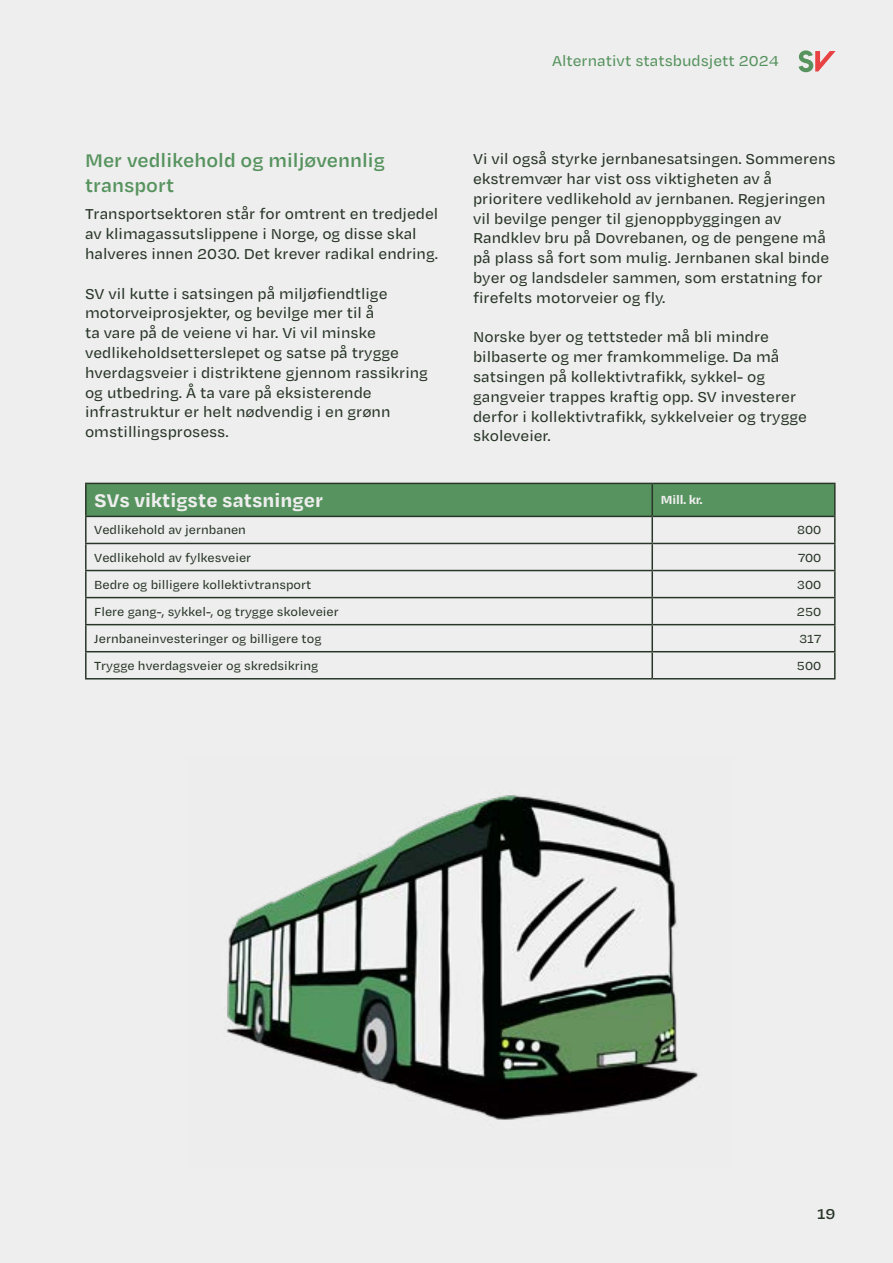
<style>
.page{position:relative;width:893px;height:1263px;background:#eee}
.page>*{position:absolute;margin:0;border:0;box-sizing:border-box;transform-origin:0 0}
.t1{font:600 21px/25.2px "Degular Text";color:#56935e}
.t2{font:700 21px "Degular Text";color:#eee}
.t3{font:500 16.5px/19.8px "Degular Text";color:#293628}
.t4{font:500 16.5px "Degular Text";color:#56935e}
.t5{font:600 16.5px "Degular Text";color:#293628}
.t6{font:500 13.5px "Degular Text";color:#293628}
.t7{font:700 13.5px "Degular Text";letter-spacing:-.01em;color:#eee}
</style>
<div class="page">
<svg style="left:799px;top:50px;width:37px;height:22px"></svg>
<div style="left:87px;top:484px;width:747px;height:32px;background:#56935e"></div>
<svg style="left:87px;top:517px;width:747px;height:136px"></svg>
<hr style="left:85px;top:483px;width:567px;height:1px;background:#293628">
<hr style="left:85px;top:484px;width:2px;height:32px;background:#293628">
<hr style="left:652px;top:483px;width:184px;height:1px;background:#293628">
<hr style="left:651px;top:484px;width:2px;height:32px;background:#293628">
<hr style="left:834px;top:484px;width:2px;height:32px;background:#293628">
<hr style="left:85px;top:516px;width:567px;height:1px;background:#293628">
<hr style="left:652px;top:516px;width:184px;height:1px;background:#293628">
<hr style="left:85px;top:517px;width:2px;height:26px;background:#293628">
<hr style="left:651px;top:517px;width:2px;height:26px;background:#293628">
<hr style="left:834px;top:517px;width:2px;height:26px;background:#293628">
<hr style="left:85px;top:543px;width:567px;height:1px;background:#293628">
<hr style="left:85px;top:544px;width:2px;height:26px;background:#293628">
<hr style="left:652px;top:543px;width:184px;height:1px;background:#293628">
<hr style="left:651px;top:544px;width:2px;height:26px;background:#293628">
<hr style="left:834px;top:544px;width:2px;height:26px;background:#293628">
<hr style="left:85px;top:570px;width:567px;height:1px;background:#293628">
<hr style="left:85px;top:571px;width:2px;height:26px;background:#293628">
<hr style="left:652px;top:570px;width:184px;height:1px;background:#293628">
<hr style="left:651px;top:571px;width:2px;height:26px;background:#293628">
<hr style="left:834px;top:571px;width:2px;height:26px;background:#293628">
<hr style="left:85px;top:597px;width:567px;height:1px;background:#293628">
<hr style="left:85px;top:598px;width:2px;height:26px;background:#293628">
<hr style="left:652px;top:597px;width:184px;height:1px;background:#293628">
<hr style="left:651px;top:598px;width:2px;height:26px;background:#293628">
<hr style="left:834px;top:598px;width:2px;height:26px;background:#293628">
<hr style="left:85px;top:624px;width:567px;height:1px;background:#293628">
<hr style="left:85px;top:625px;width:2px;height:26px;background:#293628">
<hr style="left:652px;top:624px;width:184px;height:1px;background:#293628">
<hr style="left:651px;top:625px;width:2px;height:26px;background:#293628">
<hr style="left:834px;top:625px;width:2px;height:26px;background:#293628">
<hr style="left:85px;top:651px;width:567px;height:1px;background:#293628">
<hr style="left:85px;top:652px;width:2px;height:26px;background:#293628">
<hr style="left:652px;top:651px;width:184px;height:1px;background:#293628">
<hr style="left:651px;top:652px;width:2px;height:26px;background:#293628">
<hr style="left:834px;top:652px;width:2px;height:26px;background:#293628">
<hr style="left:85px;top:678px;width:567px;height:1px;background:#293628">
<hr style="left:652px;top:678px;width:184px;height:1px;background:#293628">
<img style="left:226px;top:794px;width:473px;height:326px">
<p class="t1" style="left:85px;top:147px;width:301px">Mer vedlikehold og miljøvennlig transport</p>
<p class="t3" style="left:85px;top:203px;width:355px">Transportsektoren står for omtrent en tredjedel av klimagassutslippene i Norge, og disse skal halveres innen 2030. Det krever radikal endring.</p>
<p class="t3" style="left:85px;top:283px;width:344px">SV vil kutte i satsingen på miljøfiendtlige motorveiprosjekter, og bevilge mer til å<br>ta vare på de veiene vi har. Vi vil minske vedlikeholdsetterslepet og satse på trygge hverdagsveier i distriktene gjennom rassikring og utbedring. Å ta vare på eksisterende infrastruktur er helt nødvendig i en grønn omstillingsprosess.</p>
<p class="t4" style="left:552px;top:50px;width:228px">Alternativt statsbudsjett 2024</p>
<p class="t3" style="left:473px;top:148px;width:364px">Vi vil også styrke jernbanesatsingen. Sommerens ekstremvær har vist oss viktigheten av å prioritere vedlikehold av jernbanen. Regjeringen vil bevilge penger til gjenoppbyggingen av Randklev bru på Dovrebanen, og de pengene må på plass så fort som mulig. Jernbanen skal binde byer og landsdeler sammen, som erstatning for firefelts motorveier og fly.</p>
<p class="t3" style="left:473px;top:326px;width:335px">Norske byer og tettsteder må bli mindre bilbaserte og mer framkommelige. Da må satsingen på kollektivtrafikk, sykkel- og gangveier trappes kraftig opp. SV investerer derfor i kollektivtrafikk, sykkelveier og trygge skoleveier.</p>
<p class="t2" style="left:94px;top:486px;width:230px">SVs viktigste satsninger</p>
<p class="t7" style="left:661px;top:491px;width:43px">Mill. kr.</p>
<p class="t6" style="left:94px;top:521px;width:153px">Vedlikehold av jernbanen</p>
<p class="t6" style="left:797px;top:521px;width:26px">800</p>
<p class="t6" style="left:94px;top:548px;width:158px">Vedlikehold av fylkesveier</p>
<p class="t6" style="left:798px;top:548px;width:25px">700</p>
<p class="t6" style="left:94px;top:576px;width:219px">Bedre og billigere kollektivtransport</p>
<p class="t6" style="left:797px;top:576px;width:26px">300</p>
<p class="t6" style="left:94px;top:603px;width:246px">Flere gang-, sykkel-, og trygge skoleveier</p>
<p class="t6" style="left:797px;top:603px;width:26px">250</p>
<p class="t6" style="left:94px;top:630px;width:229px">Jernbaneinvesteringer og billigere tog</p>
<p class="t6" style="left:799px;top:630px;width:24px">317</p>
<p class="t6" style="left:94px;top:657px;width:226px">Trygge hverdagsveier og skredsikring</p>
<p class="t6" style="left:797px;top:657px;width:26px">500</p>
<p class="t5" style="left:817px;top:1202px;width:20px">19</p>
</div>
